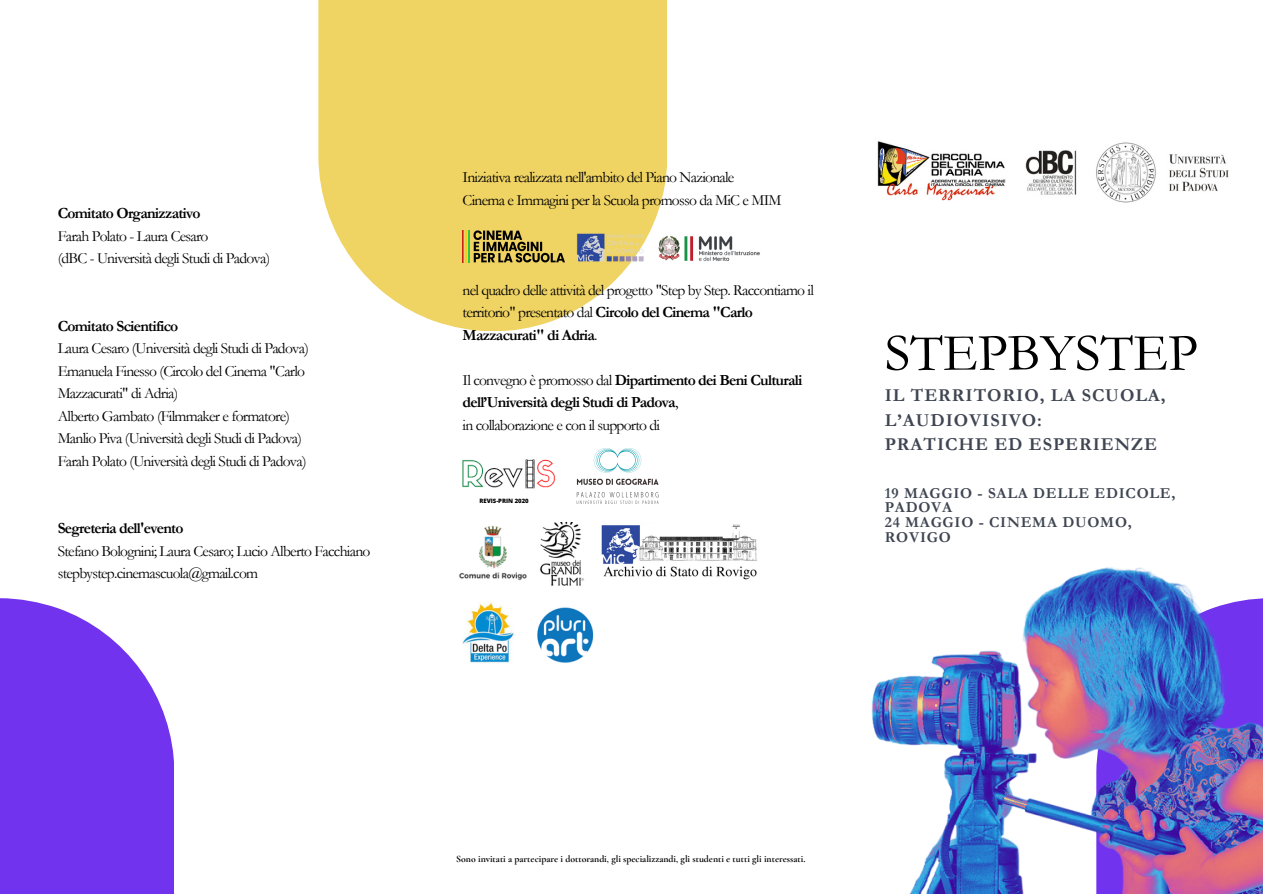
<style>
.page{position:relative;width:1263px;height:894px;background:#fff}
.page>*{position:absolute;margin:0;border:0;box-sizing:border-box;transform-origin:0 0}
.t1{font:53.1px "Garamond";color:#000}
.t2{font:700 18.3px/24.8px "Garamond";letter-spacing:.05em;color:#3f4652}
.t3{font:15.6px/22.5px "Garamond";letter-spacing:-.045em;color:#000}
.t4{font:700 15.6px/22.5px "Garamond";letter-spacing:-.045em;color:#000}
.t5{font:700 15.3px/14.5px "Garamond";letter-spacing:.05em;color:#3f4652}
.t6{font:700 9.75px "Cormorant Garamond";color:#000}
.t7{font:800 6px "Open Sans";color:#000}
.s1{font-weight:700}
.s2{font-weight:400}
</style>
<div class="page">
<svg style="left:318px;top:0;width:349px;height:331px;fill:#efd363"></svg>
<img style="left:576px;top:231px;width:184px;height:33px">
<img style="left:463px;top:231px;width:102px;height:31px">
<img style="left:877px;top:141px;width:129px;height:60px">
<img style="left:540px;top:522px;width:44px;height:64px">
<img style="left:463px;top:601px;width:50px;height:62px">
<img style="left:537px;top:607px;width:57px;height:56px">
<img style="left:459px;top:525px;width:68px;height:56px">
<img style="left:601px;top:525px;width:83px;height:52px">
<img style="left:462px;top:459px;width:94px;height:30px">
<img style="left:576px;top:448px;width:83px;height:56px">
<div style="left:0;top:598px;width:174px;height:295px;background:#7233ef"></div>
<img style="left:684px;top:524px;width:579px;height:369px">
<img style="left:1025px;top:142px;width:204px;height:61px">
<p class="t4" style="left:58px;top:202px;width:144px">Comitato Organizzativo</p>
<p class="t3" style="left:58px;top:225px;width:152px">Farah Polato - Laura Cesaro</p>
<p class="t3" style="left:58px;top:247px;width:214px">(dBC - Università degli Studi di Padova)</p>
<p class="t4" style="left:58px;top:315px;width:122px">Comitato Scientifico</p>
<p class="t3" style="left:58px;top:337px;width:253px">Laura Cesaro (Università degli Studi di Padova)</p>
<p class="t3" style="left:58px;top:360px;width:249px">Emanuela Finesso (Circolo del Cinema "Carlo<br>Mazzacurati" di Adria)</p>
<p class="t3" style="left:58px;top:405px;width:234px">Alberto Gambato (Filmmaker e formatore)</p>
<p class="t3" style="left:58px;top:427px;width:246px">Manlio Piva (Università degli Studi di Padova)</p>
<p class="t3" style="left:58px;top:450px;width:250px">Farah Polato (Università degli Studi di Padova)</p>
<p class="t4" style="left:58px;top:517px;width:127px">Segreteria dell'evento</p>
<p class="t3" style="left:58px;top:540px;width:314px">Stefano Bolognini; Laura Cesaro; Lucio Alberto Facchiano</p>
<p class="t3" style="left:58px;top:562px;width:202px">stepbystep.cinemascuola@gmail.com</p>
<p class="t3" style="left:463px;top:166px;width:273px">Iniziativa realizzata nell'ambito del Piano Nazionale</p>
<p class="t3" style="left:463px;top:189px;width:320px">Cinema e Immagini per la Scuola promosso da MiC e MIM</p>
<p class="t3" style="left:463px;top:279px;width:353px">nel quadro delle attività del progetto "Step by Step. Raccontiamo il territorio" presentato dal <span class="s1">Circolo del Cinema "Carlo<br>Mazzacurati" di Adria</span>.</p>
<p class="t4" style="left:463px;top:369px;width:341px"><span class="s2">Il convegno è promosso dal</span> Dipartimento dei Beni Culturali dell’Università degli Studi di Padova<span class="s2">,</span></p>
<p class="t3" style="left:463px;top:414px;width:199px">in collaborazione e con il supporto di</p>
<p class="t7" style="left:479px;top:496px;width:51px">REVIS-PRIN 2020</p>
<p class="t1" style="left:885px;top:324px;width:315px">STEPBYSTEP</p>
<p class="t2" style="left:885px;top:383px;width:282px">IL TERRITORIO, LA SCUOLA,<br>L’AUDIOVISIVO:</p>
<p class="t2" style="left:885px;top:432px;width:274px">PRATICHE ED ESPERIENZE</p>
<p class="t5" style="left:885px;top:485px;width:292px">19 MAGGIO - SALA DELLE EDICOLE,<br>PADOVA</p>
<p class="t5" style="left:885px;top:515px;width:248px">24 MAGGIO - CINEMA DUOMO,</p>
<p class="t5" style="left:885px;top:529px;width:67px">ROVIGO</p>
<p class="t6" style="left:456px;top:852px;width:351px">Sono invitati a partecipare i dottorandi, gli specializzandi, gli studenti e tutti gli interessati.</p>
</div>
